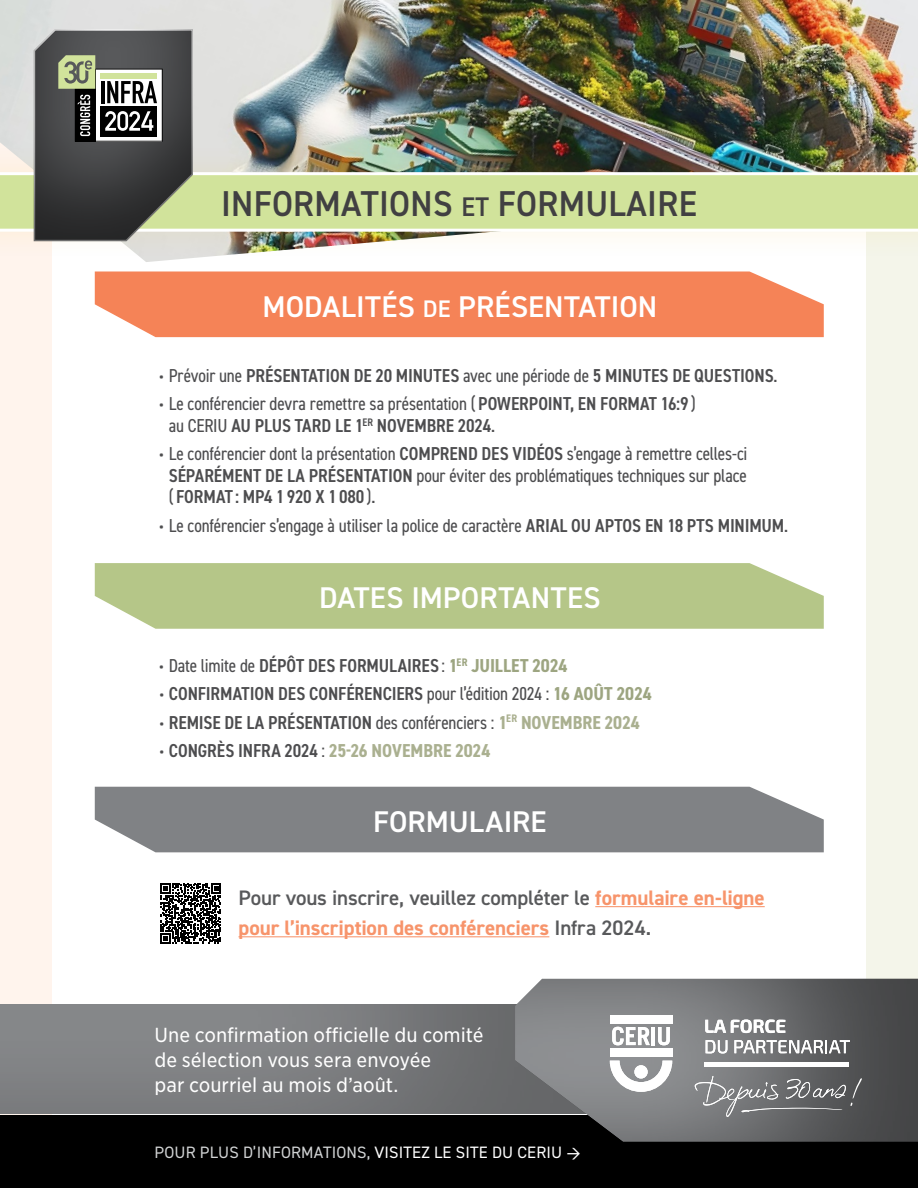
<style>
.page{position:relative;width:918px;height:1188px;background:#fff}
.page>*{position:absolute;margin:0;border:0;box-sizing:border-box;transform-origin:0 0}
.t1{font:600 36px "DIN2014";letter-spacing:.01em;color:#414042;scale:.95 1}
.t2{font:600 30px "DIN2014";letter-spacing:.005em;color:#fff}
.t3{font:700 21px/30.2px "DIN2014";letter-spacing:-.005em;color:#f7946b}
.t4{font:19.5px/25px "Gotham Narr S Sm";letter-spacing:-.005em;color:#fff}
.t5{font:condensed 18.75px/21.6px "DIN2014";letter-spacing:-.005em;color:#4d4d4f}
.t6{font:600 condensed 18.75px "DIN2014";letter-spacing:-.005em;color:#4d4d4f}
.t7{font:700 condensed 18.75px "DIN2014";letter-spacing:-.005em;color:#aab090}
.t8{font:16.5px "DIN2014";letter-spacing:.01em;color:#d1d3d4}
.s1{font-size:27px}
.s2{font-size:24px}
.s3{font-family:"Exo 2.0";font-weight:300;font-stretch:normal}
.s4{font-weight:400}
.s5{font-weight:600}
.s6{font-weight:700;color:#9da581}
.s7{font-weight:700;color:#aab090}
.s8{font-family:"Exo 2.0";font-weight:300;font-stretch:normal;color:#4d4d4f}
.s9{font-weight:600;color:#4d4d4f}
.s10{font-weight:400;color:#4d4d4f}
.s11{font-weight:600;color:#58595b}
.s12{color:#fff}
</style>
<div class="page">
<div style="left:866px;top:262px;width:52px;height:714px;background:#f4f5ea"></div>
<div style="left:0;top:262px;width:52px;height:854px;background:#fff4ed"></div>
<img style="left:0;top:0;width:918px;height:142px">
<div style="left:0;top:142px;width:918px;height:120px;background:#eebf35;opacity:.1"></div>
<svg style="left:0;top:171px;width:918px;height:62px;background:#d3e2a4"></svg>
<div style="left:0;top:1116px;width:918px;height:72px;background:#000"></div>
<div style="left:20px;top:19px;width:186px;height:224px;background:#000;opacity:.6"></div>
<svg style="left:32px;top:28px;width:162px;height:214px;background:#5e605b"></svg>
<div style="left:95px;top:272px;width:729px;height:65px;background:#f58357"></div>
<svg style="left:95px;top:563px;width:729px;height:66px;background:#b8c88e"></svg>
<div style="left:95px;top:787px;width:729px;height:65px;background:#808285"></div>
<div style="left:0;top:993px;width:606px;height:122px;background:#000;opacity:.4"></div>
<div style="left:502px;top:976px;width:416px;height:175px;background:#000;opacity:.6"></div>
<div style="left:705px;top:1062px;width:144px;height:5px;background:#fff"></div>
<svg style="left:705px;top:1020px;width:80px;height:13px"></svg>
<svg style="left:706px;top:1040px;width:21px;height:13px"></svg>
<svg style="left:734px;top:1040px;width:116px;height:13px"></svg>
<svg style="left:612px;top:1027px;width:38px;height:18px"></svg>
<hr style="left:652px;top:1027px;width:3px;height:18px;background:#fff">
<svg style="left:658px;top:1027px;width:12px;height:18px"></svg>
<div style="left:610px;top:1015px;width:62px;height:8px;background:#fff"></div>
<div style="left:610px;top:1048px;width:62px;height:9px;background:#fff"></div>
<svg style="left:610px;top:1061px;width:62px;height:31px"></svg>
<svg style="left:695px;top:1076px;width:167px;height:41px;background:#797a7b"></svg>
<hr style="left:595px;top:906px;width:170px;height:1px;background:#f7946b">
<hr style="left:238px;top:936px;width:311px;height:1px;background:#f7946b">
<svg style="left:161px;top:883px;width:60px;height:61px"></svg>
<h1 class="t1" style="left:221px;top:180px;width:502px">INFORMATIONS <span class="s1">ET</span> FORMULAIRE</h1>
<h2 class="t2" style="left:263px;top:286px;width:396px">MODALITÉS <span class="s2">DE</span> PRÉSENTATION</h2>
<p class="t6" style="left:158px;top:363px;width:621px"><span class="s3">•</span> <span class="s4">Prévoir une</span> PRÉSENTATION DE 20 MINUTES <span class="s4">avec une période de</span> 5 MINUTES DE QUESTIONS<span class="s4">.</span></p>
<p class="t5" style="left:169px;top:392px;width:528px;text-indent:-11px"><span class="s3">•</span> Le conférencier devra remettre sa présentation ( <span class="s5">POWERPOINT, EN FORMAT 16:9</span> ) au CERIU <span class="s5">AU PLUS TARD LE 1</span><sup>ER</sup> <span class="s5">NOVEMBRE 2024</span>.</p>
<p class="t5" style="left:169px;top:442px;width:580px;text-align:justify;text-indent:-10px"><span class="s3">•</span> Le conférencier dont la présentation <span class="s5">COMPREND DES VIDÉOS</span> s’engage à remettre celles-ci <span class="s5">SÉPARÉMENT DE LA PRÉSENTATION</span> pour éviter des problématiques techniques sur place ( <span class="s5">FORMAT : MP4 1920 X 1080</span> ).</p>
<p class="t5" style="left:158px;top:514px;width:631px"><span class="s3">•</span> Le conférencier s’engage à utiliser la police de caractère <span class="s5">ARIAL OU APTOS EN 18 PTS MINIMUM</span>.</p>
<h2 class="t2" style="left:319px;top:578px;width:283px">DATES IMPORTANTES</h2>
<p class="t6" style="left:158px;top:653px;width:411px"><span class="s3">•</span> <span class="s4">Date limite de</span> DÉPÔT DES FORMULAIRES<span class="s4">:</span> <span class="s6">1</span><sup>ER</sup> <span class="s6">JUILLET 2024</span></p>
<p class="t6" style="left:158px;top:681px;width:495px"><span class="s3">•</span> CONFIRMATION DES CONFÉRENCIERS <span class="s4">pour l’édition 2024 :</span> <span class="s6">16 AOÛT 2024</span></p>
<p class="t6" style="left:158px;top:710px;width:483px"><span class="s3">•</span> REMISE DE LA PRÉSENTATION <span class="s4">des conférenciers :</span> <span class="s7">1</span><sup>ER</sup> <span class="s7">NOVEMBRE 2024</span></p>
<p class="t7" style="left:158px;top:738px;width:334px"><span class="s8">•</span> <span class="s9">CONGRÈS INFRA 2024</span> <span class="s10">:</span> 25-26 NOVEMBRE 2024</p>
<h2 class="t2" style="left:373px;top:802px;width:175px">FORMULAIRE</h2>
<p class="t3" style="left:238px;top:882px;width:528px"><span class="s11">Pour vous inscrire, veuillez compléter le</span> formulaire en-ligne pour l’inscription des conférenciers <span class="s11">Infra 2024.</span></p>
<p class="t4" style="left:154px;top:1022px;width:331px">Une confirmation officielle du comité de sélection vous sera envoyée<br>par courriel au mois d’août.</p>
<p class="t8" style="left:155px;top:1142px;width:428px">POUR PLUS D’INFORMATIONS, <span class="s12">VISITEZ LE SITE DU CERIU →</span></p>
</div>
